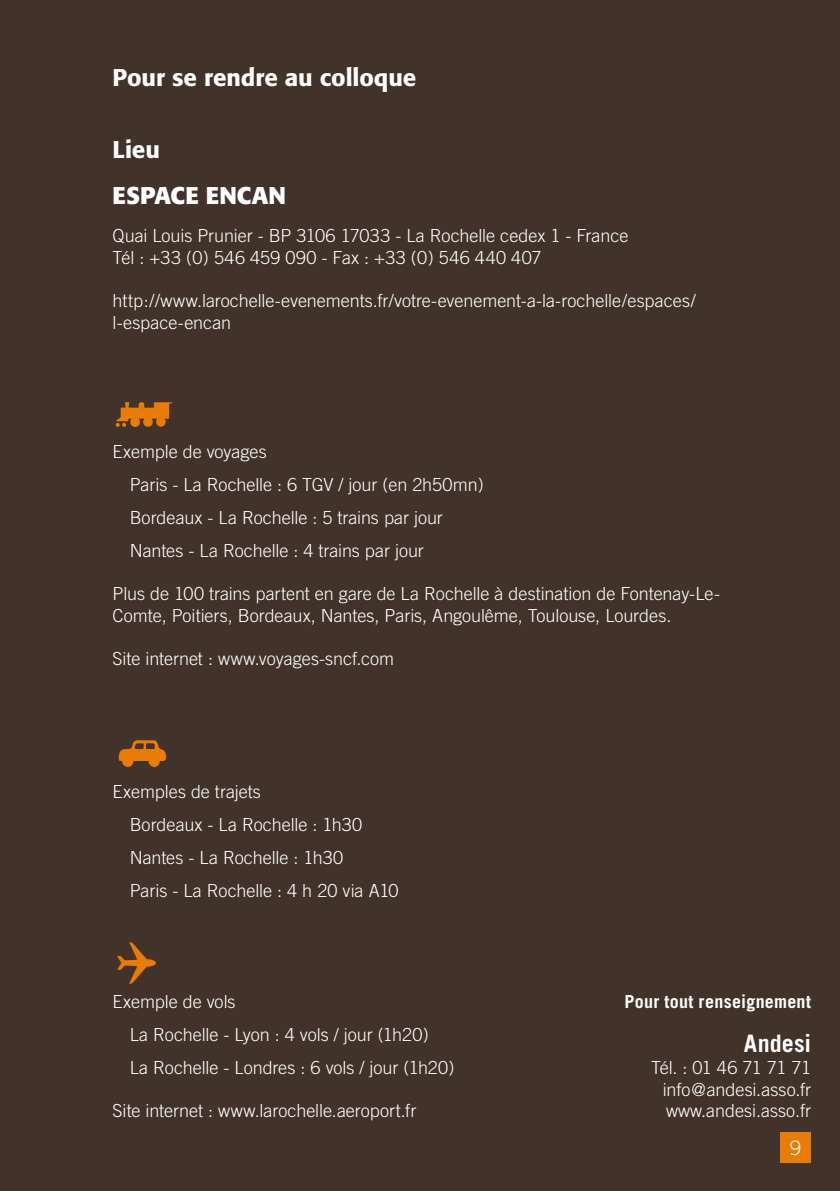
<style>
.page{position:relative;width:840px;height:1191px;background:#fff}
.page>*{position:absolute;margin:0;border:0;box-sizing:border-box;transform-origin:0 0}
.t1{font:60px "Transport";color:#e87c05}
.t2{font:48px "Transport";color:#e87c05}
.Inter_titres{font:500 24px "Formata";letter-spacing:-.005em;color:#fff}
.Inter_titres-2{font:700 24px "Formata";color:#fff}
.t3{font:700 24px "Trade Gothic";color:#fff}
.t4{font:300 20px "Trade Gothic";color:#fff}
.textes_pour_venir{font:300 18px/21.6px "Trade Gothic";letter-spacing:-.005em;color:#fff}
.Textes_retrait{font:300 18px "Trade Gothic";letter-spacing:-.005em;color:#fff}
.textes_pour_venir-2{font:300 18px "Trade Gothic";letter-spacing:.025em;color:#fff}
.textes_pour_venir-3{font:700 18px "Trade Gothic";letter-spacing:.01em;color:#fff}
.textes_pour_venir-4{font:300 18px "Trade Gothic";letter-spacing:-.025em;color:#fff}
</style>
<div class="page">
<div style="left:0;top:0;width:839px;height:1191px;background:#413329"></div>
<hr style="left:0;top:63px;width:1px;height:76px;background:#fff">
<div style="left:780px;top:1132px;width:30px;height:30px;background:#e87c05"></div>
<p class="Inter_titres" style="left:113px;top:63px;width:305px">Pour se rendre au colloque</p>
<p class="Inter_titres" style="left:113px;top:134px;width:49px">Lieu</p>
<p class="Inter_titres-2" style="left:113px;top:181px;width:175px">ESPACE ENCAN</p>
<p class="textes_pour_venir" style="left:113px;top:225px;width:517px">Quai Louis Prunier - BP 3106 17033 - La Rochelle cedex 1 - France</p>
<p class="textes_pour_venir-2" style="left:113px;top:247px;width:430px">Tél : +33 (0) 546 459 090 - Fax : +33 (0) 546 440 407</p>
<p class="textes_pour_venir" style="left:113px;top:290px;width:584px">http://www.larochelle-evenements.fr/votre-evenement-a-la-rochelle/espaces/ l-espace-encan</p>
<p class="t1" style="left:113px;top:380px;width:61px">j</p>
<p class="textes_pour_venir" style="left:113px;top:440px;width:155px">Exemple de voyages</p>
<p class="Textes_retrait" style="left:130px;top:474px;width:355px">Paris - La Rochelle : 6 TGV / jour (en 2h50mn)</p>
<p class="Textes_retrait" style="left:130px;top:507px;width:314px">Bordeaux - La Rochelle : 5 trains par jour</p>
<p class="Textes_retrait" style="left:130px;top:540px;width:295px">Nantes - La Rochelle : 4 trains par jour</p>
<p class="textes_pour_venir" style="left:113px;top:582px;width:608px">Plus de 100 trains partent en gare de La Rochelle à destination de Fontenay-Le-<br>Comte, Poitiers, Bordeaux, Nantes, Paris, Angoulême, Toulouse, Lourdes.</p>
<p class="textes_pour_venir" style="left:113px;top:647px;width:283px">Site internet : www.voyages-sncf.com</p>
<p class="t1" style="left:113px;top:720px;width:61px">T</p>
<p class="textes_pour_venir" style="left:113px;top:780px;width:150px">Exemples de trajets</p>
<p class="Textes_retrait" style="left:130px;top:814px;width:234px">Bordeaux - La Rochelle : 1h30</p>
<p class="Textes_retrait" style="left:130px;top:847px;width:215px">Nantes - La Rochelle : 1h30</p>
<p class="Textes_retrait" style="left:130px;top:879px;width:270px">Paris - La Rochelle : 4 h 20 via A10</p>
<p class="t2" style="left:113px;top:939px;width:49px">u</p>
<p class="textes_pour_venir" style="left:113px;top:990px;width:124px">Exemple de vols</p>
<p class="Textes_retrait" style="left:130px;top:1024px;width:300px">La Rochelle - Lyon : 4 vols / jour (1h20)</p>
<p class="Textes_retrait" style="left:130px;top:1057px;width:326px">La Rochelle - Londres : 6 vols / jour (1h20)</p>
<p class="textes_pour_venir" style="left:113px;top:1099px;width:305px">Site internet : www.larochelle.aeroport.fr</p>
<p class="textes_pour_venir-3" style="left:624px;top:990px;width:188px">Pour tout renseignement</p>
<p class="t3" style="left:743px;top:1029px;width:69px">Andesi</p>
<p class="textes_pour_venir-4" style="left:650px;top:1057px;width:161px">Tél. : 01 46 71 71 71</p>
<p class="textes_pour_venir" style="left:662px;top:1078px;width:150px">info@andesi.asso.fr</p>
<p class="textes_pour_venir" style="left:665px;top:1099px;width:147px">www.andesi.asso.fr</p>
<p class="t4" style="left:789px;top:1136px;width:13px">9</p>
</div>
